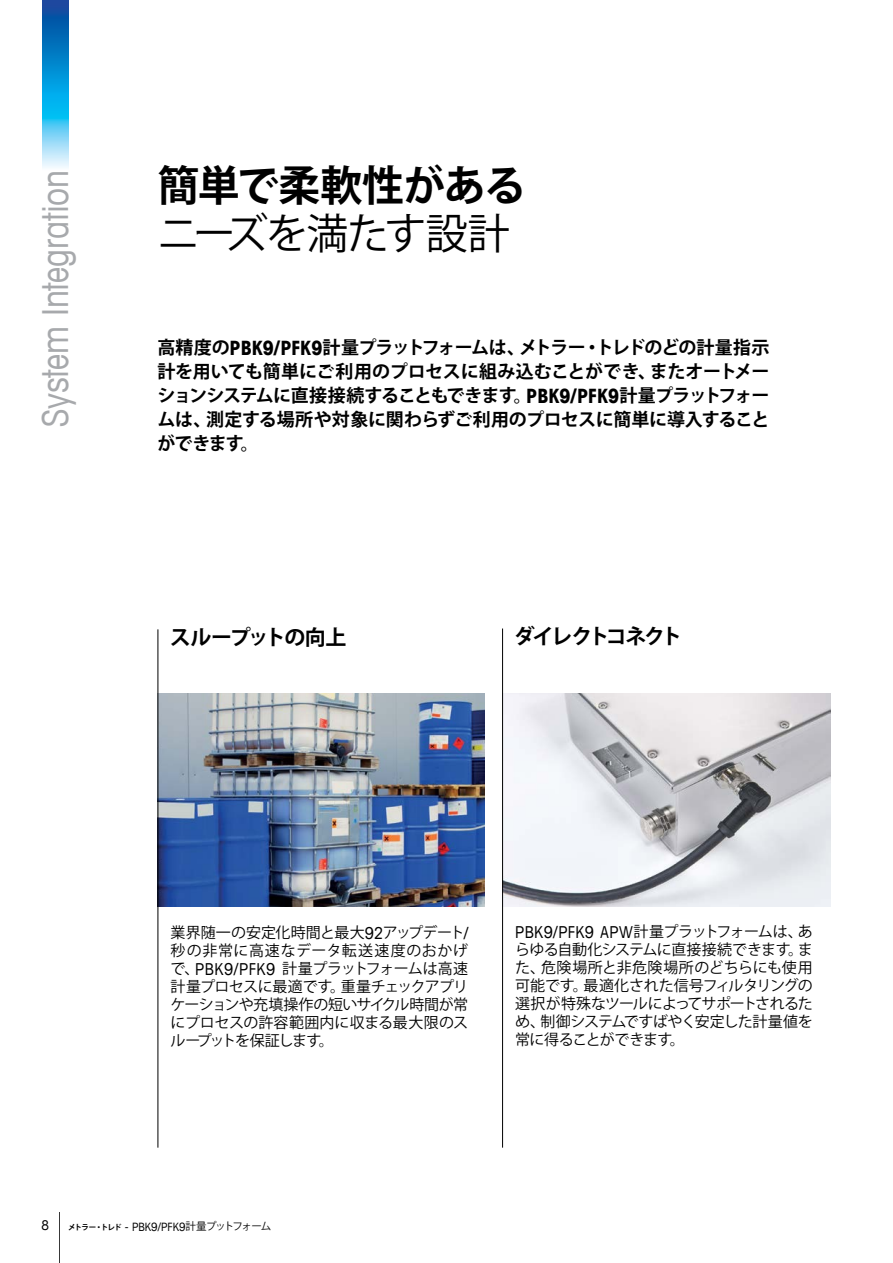
<style>
.page{position:relative;width:893px;height:1263px;background:#fff}
.page>*{position:absolute;margin:0;border:0;box-sizing:border-box;transform-origin:0 0}
.t1{font:700 42px "Koz Go Pro";letter-spacing:-.025em;color:#000}
.t2{font:42px "Koz Go Pro";letter-spacing:-.04em;color:#000}
.t3{font:condensed 36px "Avant Garde Com";letter-spacing:-.01em;color:#a7a9ac}
.t4{font:700 21px "Koz Go Pro";letter-spacing:-.045em;color:#000}
.t5{font:700 21px "Koz Go Pro";letter-spacing:-.115em;color:#000}
.t6{font:700 18px/24px "Koz Go Pro";letter-spacing:-.02em;color:#000;text-align:justify}
.t7{font:15px/18px "Koz Go Pro";letter-spacing:-.04em;color:#000;text-align:justify}
.t8{font:condensed 13.5px "Avant Garde Com";color:#000}
.t9{font:condensed 11.55px "Avant Garde Com";color:#000}
.s1{font-family:"Avant Garde Com";font-stretch:condensed;font-size:19.8px}
.s2{font-family:"Avant Garde Com";font-stretch:condensed;font-size:16.5px}
.s3{font-family:"Koz Go Pro";font-weight:700;font-stretch:normal;font-size:7.5px}
.s4{font-family:"Koz Go Pro";font-stretch:normal;font-size:10.5px}
</style>
<div class="page">
<hr style="left:58px;top:1212px;width:3px;height:51px;background:#62bb46;opacity:.75">
<img style="left:159px;top:693px;width:326px;height:213px">
<img style="left:503px;top:693px;width:327px;height:213px">
<hr style="left:502px;top:628px;width:1px;height:519px;background:#000">
<hr style="left:158px;top:629px;width:1px;height:518px;background:#000">
<img style="left:43px;top:0;width:25px;height:168px">
<h2 class="t3" style="left:33px;top:427px;width:259px;rotate:-90deg">System Integration</h2>
<h1 class="t1" style="left:157px;top:159px;width:370px">簡単で柔軟性がある</h1>
<h1 class="t2" style="left:157px;top:207px;width:354px">ニーズを満たす設計</h1>
<p class="t6" style="left:157px;top:336px;width:614px">高精度の<span class="s1">PBK9/PFK9</span>計量プラットフォームは、メトラー・トレドのどの計量指示計を用いても簡単にご利用のプロセスに組み込むことができ、またオートメーションシステムに直接接続することもできます。<span class="s1">PBK9/PFK9</span>計量プラットフォームは、測定する場所や対象に関わらずご利用のプロセスに簡単に導入することができます。</p>
<h3 class="t4" style="left:170px;top:624px;width:178px">スループットの向上</h3>
<h3 class="t5" style="left:514px;top:623px;width:170px">ダイレクトコネクト</h3>
<p class="t7" style="left:171px;top:924px;width:299px">業界随一の安定化時間と最大<span class="s2">92</span>アップデート<span class="s2">/</span>秒の非常に高速なデータ転送速度のおかげで、<span class="s2">PBK9/PFK9</span> 計量プラットフォームは高速計量プロセスに最適です。重量チェックアプリケーションや充填操作の短いサイクル時間が常にプロセスの許容範囲内に収まる最大限のスループットを保証します。</p>
<p class="t7" style="left:515px;top:923px;width:299px"><span class="s2">PBK9/PFK9 APW</span>計量プラットフォームは、あらゆる自動化システムに直接接続できます。また、危険場所と非危険場所のどちらにも使用可能です。最適化された信号フィルタリングの選択が特殊なツールによってサポートされるため、制御システムですばやく安定した計量値を常に得ることができます。</p>
<p class="t8" style="left:41px;top:1217px;width:9px">8</p>
<p class="t9" style="left:68px;top:1219px;width:205px"><span class="s3">メトラー・トレド</span> - PBK9/PFK9<span class="s4">計量プットフォーム</span></p>
</div>
